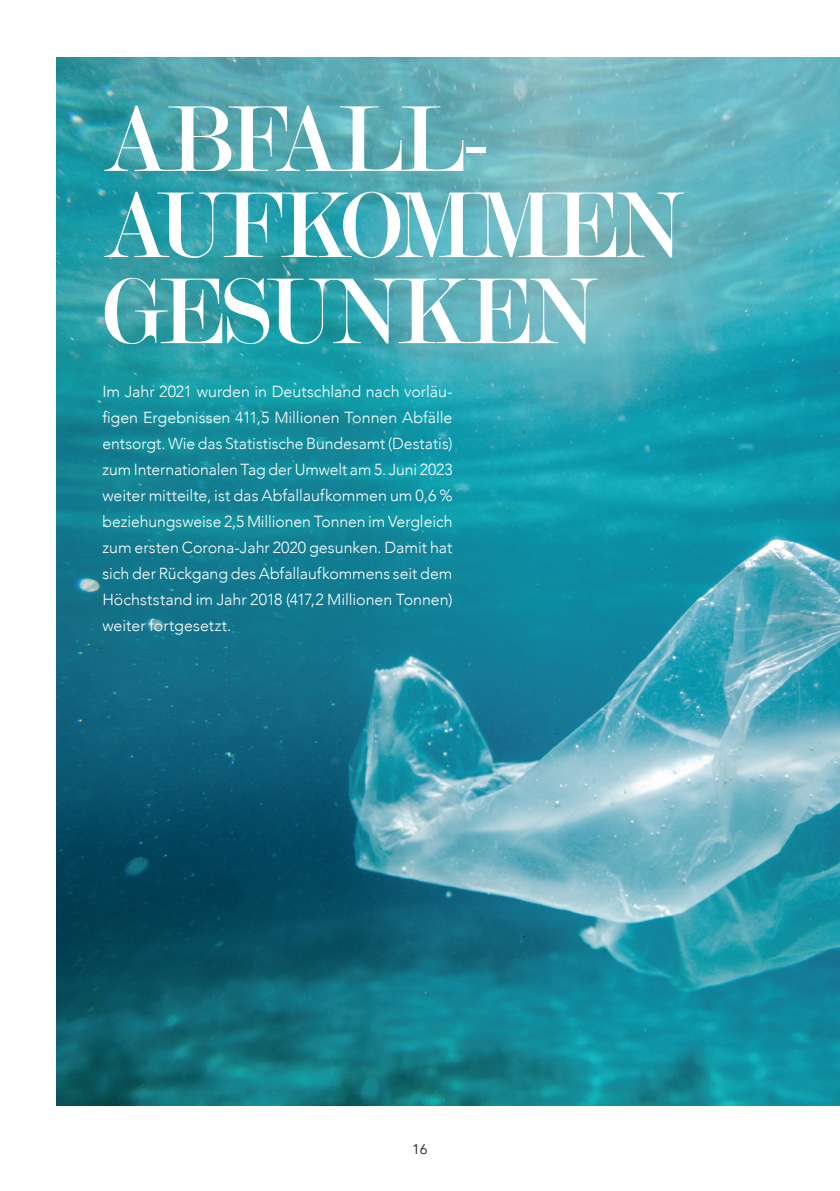
<style>
.page{position:relative;width:840px;height:1191px;background:#fff}
.page>*{position:absolute;margin:0;border:0;box-sizing:border-box;transform-origin:0 0}
.t1{font:100px/86px "Modern";letter-spacing:-.02em;color:#fff;scale:.95 1}
.t2{font:300 16px/26px "Avenir";color:#fff;text-align:justify}
.t3{font:14px "Avenir";color:#231f20}
</style>
<div class="page">
<img style="left:57px;top:57px;width:782px;height:1049px">
<h1 class="t1" style="left:102px;top:98px;width:610px">ABFALL-<br>AUFKOMMEN<br>GESUNKEN</h1>
<p class="t2" style="left:102px;top:379px;width:351px">Im Jahr 2021 wurden in Deutschland nach vorläu&shy;figen Ergebnissen 411,5 Millionen Tonnen Abfälle entsorgt. Wie das Statistische Bundesamt (Destatis) zum Internationalen Tag der Umwelt am 5. Juni 2023 weiter mitteilte, ist das Abfallaufkommen um 0,6 % beziehungsweise 2,5 Millionen Tonnen im Vergleich zum ersten Corona-Jahr 2020 gesunken. Damit hat sich der Rückgang des Abfallaufkommens seit dem Höchststand im Jahr 2018 (417,2 Millionen Tonnen) weiter fortgesetzt.</p>
<p class="t3" style="left:412px;top:1140px;width:17px">16</p>
</div>
